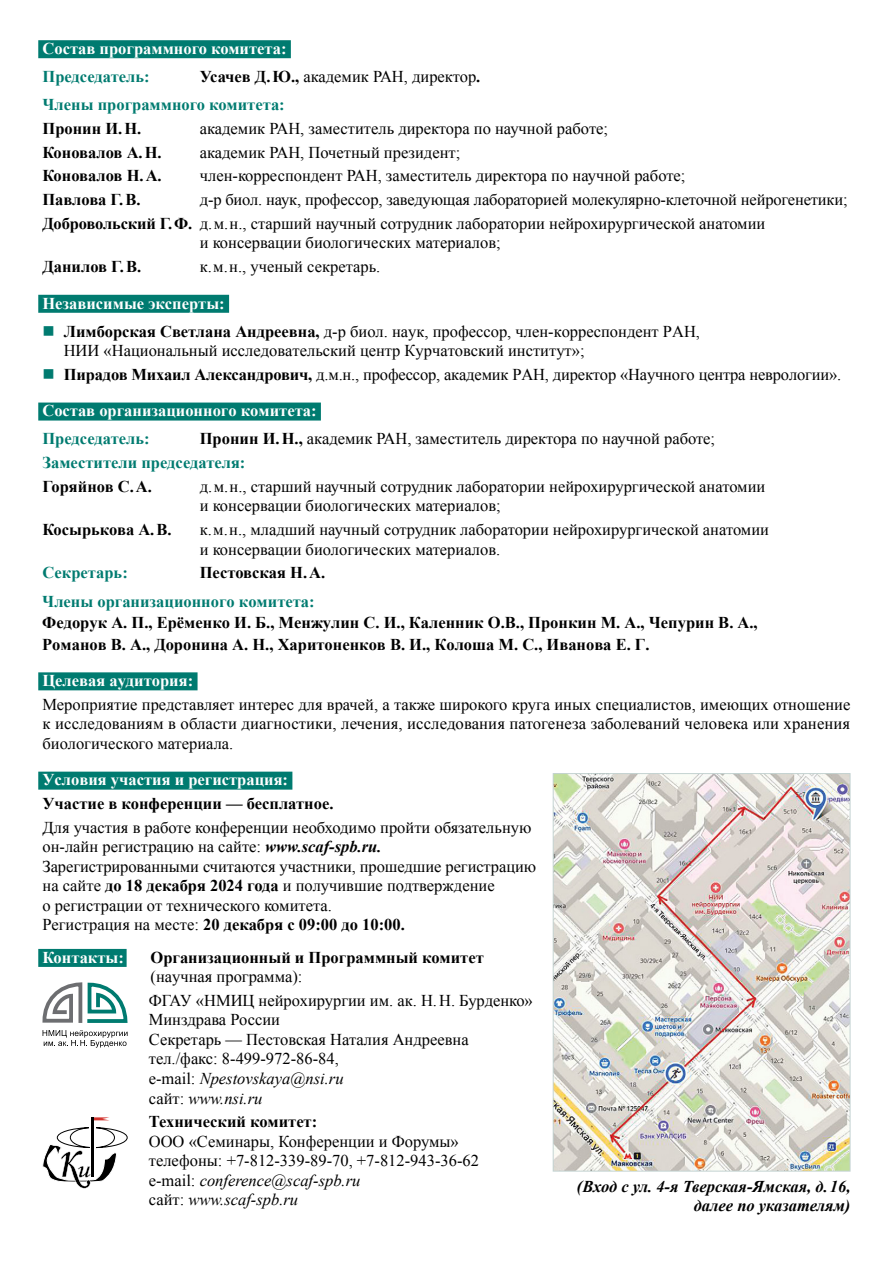
<style>
.page{position:relative;width:893px;height:1263px;background:#fff}
.page>*{position:absolute;margin:0;border:0;box-sizing:border-box;transform-origin:0 0}
.t1{font:16.5px/19.5px "Times New Roman";color:#000}
.t2{font:700 16.5px/21.6px "Times New Roman";color:#000}
.t3{font:700 16.5px/28px "Times New Roman";color:#007b70}
.t4{font:700 16.5px "Times New Roman";color:#fff}
.t5{font:italic 700 16.5px/19.5px "Times New Roman";color:#000;text-align:right}
.s1{color:#000}
.s2{font-weight:400;color:#000}
.s3{font-weight:700}
.s4{font-weight:700;color:#fff}
.s5{font-weight:700;color:#007b70}
.s6{font-weight:700;font-style:italic}
.s7{font-style:italic}
</style>
<div class="page">
<div style="left:38px;top:40px;width:253px;height:18px;background:#007b70"></div>
<div style="left:38px;top:295px;width:191px;height:18px;background:#007b70"></div>
<div style="left:38px;top:403px;width:283px;height:18px;background:#007b70"></div>
<div style="left:38px;top:672px;width:160px;height:18px;background:#007b70"></div>
<div style="left:38px;top:772px;width:254px;height:18px;background:#007b70"></div>
<div style="left:38px;top:949px;width:89px;height:18px;background:#007b70"></div>
<svg style="left:43px;top:982px;width:85px;height:66px"></svg>
<svg style="left:94px;top:1117px;width:15px;height:3px"></svg>
<hr style="left:92px;top:1117px;width:2px;height:60px;background:#000">
<svg style="left:43px;top:1127px;width:85px;height:61px"></svg>
<img style="left:552px;top:773px;width:299px;height:399px">
<p class="t4" style="left:43px;top:37px;width:246px">Состав программного комитета:</p>
<p class="t3" style="left:43px;top:62px;width:109px">Председатель:</p>
<p class="t3" style="left:43px;top:62px;width:439px;text-indent:157px"><span class="s1">Усачев Д.Ю.,</span> <span class="s2">академик РАН, директор</span><span class="s1">.<br></span>Члены программного комитета:</p>
<p class="t2" style="left:43px;top:117px;width:100px">Пронин И.Н.</p>
<p class="t1" style="left:200px;top:118px;width:410px">академик РАН, заместитель директора по научной работе;</p>
<p class="t2" style="left:43px;top:141px;width:121px">Коновалов А.Н.</p>
<p class="t1" style="left:200px;top:142px;width:262px">академик РАН, Почетный президент;</p>
<p class="t2" style="left:43px;top:164px;width:121px">Коновалов Н.А.</p>
<p class="t1" style="left:200px;top:165px;width:487px">член-корреспондент РАН, заместитель директора по научной работе;</p>
<p class="t2" style="left:42px;top:188px;width:100px">Павлова Г.В.</p>
<p class="t1" style="left:42px;top:187px;width:807px;line-height:23.7px;text-indent:157px">д-р биол. наук, профессор, заведующая лабораторией молекулярно-клеточной нейрогенетики;<br><span class="s3">Добровольский Г.Ф.</span> д. м. н., старший научный сотрудник лаборатории нейрохирургической анатомии</p>
<p class="t1" style="left:200px;top:232px;width:302px">и консервации биологических материалов;</p>
<p class="t2" style="left:42px;top:255px;width:100px">Данилов Г.В.</p>
<p class="t1" style="left:200px;top:256px;width:182px">к. м. н., ученый секретарь.</p>
<p class="t1" style="left:64px;top:288px;width:638px;line-height:28px;text-indent:-21px"><span class="s4">Независимые эксперты:<br></span><span class="s3">Лимборская Светлана Андреевна,</span> д-р биол. наук, профессор, член-корреспондент РАН,</p>
<p class="t1" style="left:64px;top:338px;width:779px;line-height:23.7px">НИИ «Национальный исследовательский центр Курчатовский институт»;<br><span class="s3">Пирадов Михаил Александрович,</span> д.м.н., профессор, академик РАН, директор «Научного центра неврологии».</p>
<p class="t4" style="left:42px;top:399px;width:276px">Состав организационного комитета:</p>
<p class="t3" style="left:42px;top:424px;width:109px">Председатель:</p>
<p class="t1" style="left:42px;top:426px;width:674px;line-height:23.7px;text-indent:157px"><span class="s3">Пронин И.Н.,</span> академик РАН, заместитель директора по научной работе;<br><span class="s5">Заместители председателя:</span></p>
<p class="t2" style="left:42px;top:475px;width:111px">Горяйнов С.А.</p>
<p class="t1" style="left:200px;top:476px;width:567px">д. м. н., старший научный сотрудник лаборатории нейрохирургической анатомии и консервации биологических материалов;</p>
<p class="t2" style="left:42px;top:518px;width:131px">Косырькова А.В.</p>
<p class="t1" style="left:200px;top:519px;width:571px">к. м. н., младший научный сотрудник лаборатории нейрохирургической анатомии и консервации биологических материалов.</p>
<p class="t3" style="left:42px;top:558px;width:87px">Секретарь:</p>
<p class="t2" style="left:200px;top:562px;width:127px">Пестовская Н.А.</p>
<p class="t3" style="left:42px;top:586px;width:274px">Члены организационного комитета:</p>
<p class="t2" style="left:42px;top:611px;width:717px">Федорук А. П., Ерёменко И. Б., Менжулин С. И., Каленник О.В., Пронкин М. А., Чепурин В. А.,<br>Романов В. А., Доронина А. Н., Харитоненков В. И., Колоша М. С., Иванова Е. Г.</p>
<p class="t4" style="left:42px;top:669px;width:152px">Целевая аудитория:</p>
<p class="t1" style="left:42px;top:694px;width:809px;text-align:justify">Мероприятие представляет интерес для врачей, а также широкого круга иных специалистов, имеющих отношение к исследованиям в области диагностики, лечения, исследования патогенеза заболеваний человека или хранения биологического материала.</p>
<p class="t4" style="left:43px;top:768px;width:247px">Условия участия и регистрация:</p>
<p class="t2" style="left:43px;top:792px;width:292px">Участие в конференции — бесплатное.</p>
<p class="t1" style="left:43px;top:817px;width:495px">Для участия в работе конференции необходимо пройти обязательную он-лайн регистрацию на сайте: <span class="s6">www.scaf-spb.ru.<br></span>Зарегистрированными считаются участники, прошедшие регистрацию на сайте <span class="s3">до 18 декабря 2024 года</span> и получившие подтверждение<br>о регистрации от технического комитета.<br>Регистрация на месте: <span class="s3">20 декабря с 09:00 до 10:00.</span></p>
<p class="t4" style="left:43px;top:945px;width:83px">Контакты:</p>
<p class="t2" style="left:151px;top:946px;width:335px">Организационный и Программный комитет</p>
<p class="t1" style="left:149px;top:964px;width:386px;line-height:23.7px">(научная программа):<br>ФГАУ «НМИЦ нейрохирургии им. ак. Н.Н. Бурденко»</p>
<p class="t1" style="left:149px;top:1010px;width:321px">Минздрава России<br>Секретарь — Пестовская Наталия Андреевна тел./факс: 8‑499‑972‑86‑84,<br>e-mail: <span class="s7">Npestovskaya@nsi.ru<br></span>сайт: <span class="s7">www.nsi.ru</span></p>
<p class="t2" style="left:149px;top:1110px;width:170px">Технический комитет:</p>
<p class="t1" style="left:149px;top:1131px;width:332px">ООО «Семинары, Конференции и Форумы» телефоны: +7‑812‑339‑89‑70, +7‑812‑943‑36‑62 e-mail: <span class="s7">conference@scaf-spb.ru<br></span>сайт: <span class="s7">www.scaf-spb.ru</span></p>
<p class="t5" style="left:577px;top:1176px;width:275px">(Вход с ул. 4-я Тверская-Ямская, д.16, далее по указателям)</p>
</div>
